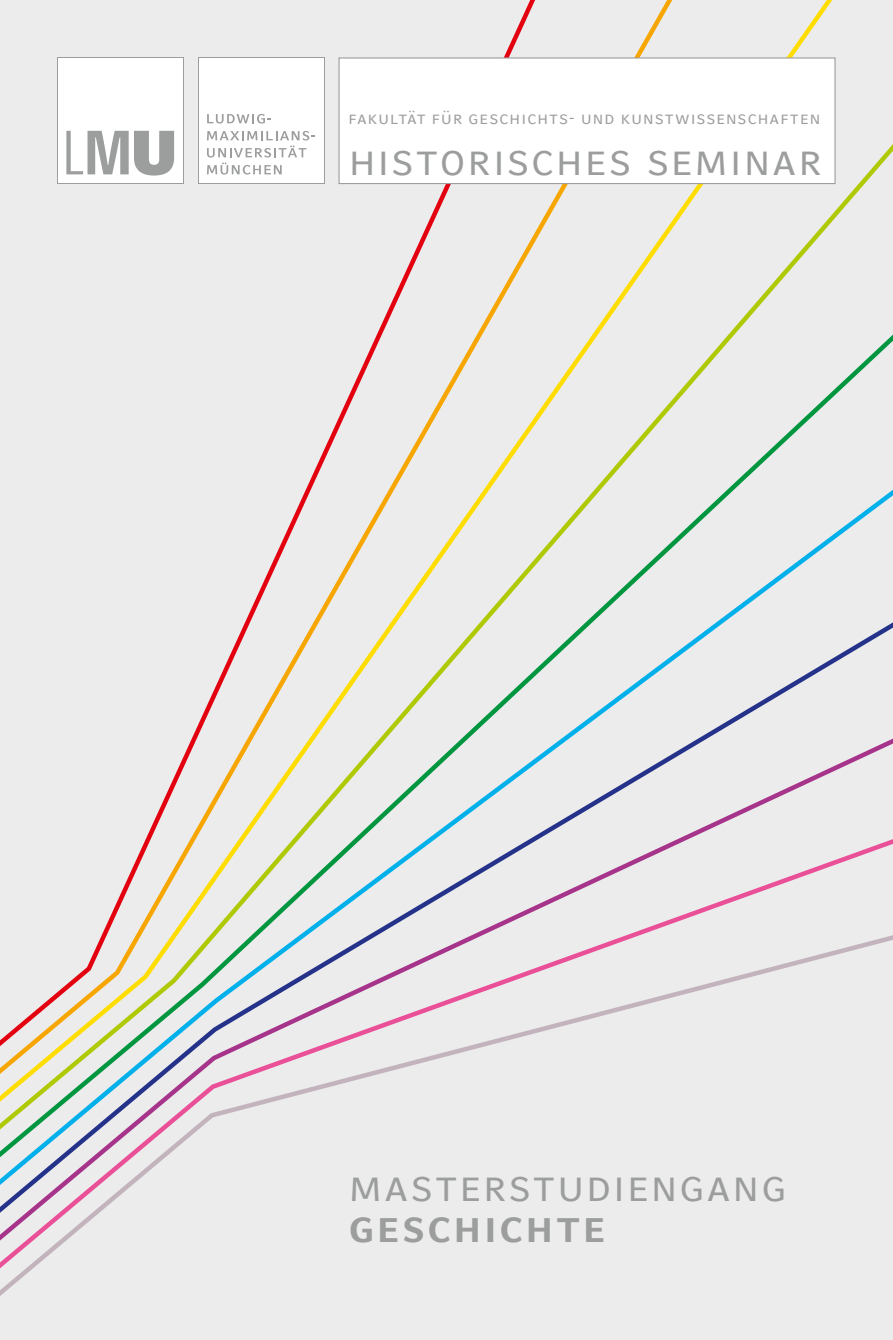
<style>
.page{position:relative;width:893px;height:1340px;background:#fff}
.page>*{position:absolute;margin:0;border:0;box-sizing:border-box;transform-origin:0 0}
.t1{font:45px "LMU Compatil Fact SC";letter-spacing:.02em;color:#9c9d9d}
.t2{font:45px "LMU Compatil Fact SC Bold";letter-spacing:.025em;color:#9c9d9d}
.t3{font:18px "LMU Compatil Fact SC";letter-spacing:.035em;color:#9c9d9d}
</style>
<div class="page">
<div style="left:0;top:0;width:893px;height:189px;background:#ececed"></div>
<div style="left:0;top:189px;width:893px;height:225px;background:#ececed"></div>
<div style="left:0;top:414px;width:893px;height:925px;background:#ececed"></div>
<div style="left:57px;top:57px;width:127px;height:127px;background:#fff"></div>
<div style="left:198px;top:57px;width:126px;height:127px;background:#fff"></div>
<svg style="left:66px;top:131px;width:108px;height:44px"></svg>
<svg style="left:207px;top:114px;width:64px;height:9px"></svg>
<svg style="left:207px;top:131px;width:108px;height:43px"></svg>
<div style="left:338px;top:57px;width:498px;height:127px;background:#fff;border:1px solid #9c9d9d"></div>
<p class="t3" style="left:348px;top:107px;width:474px">fakultät für geschichts- und kunstwissenschaften</p>
<h1 class="t1" style="left:348px;top:133px;width:476px">historisches seminar</h1>
<h1 class="t1" style="left:348px;top:1159px;width:440px">masterstudiengang</h1>
<h1 class="t2" style="left:348px;top:1199px;width:260px">geschichte</h1>
</div>
